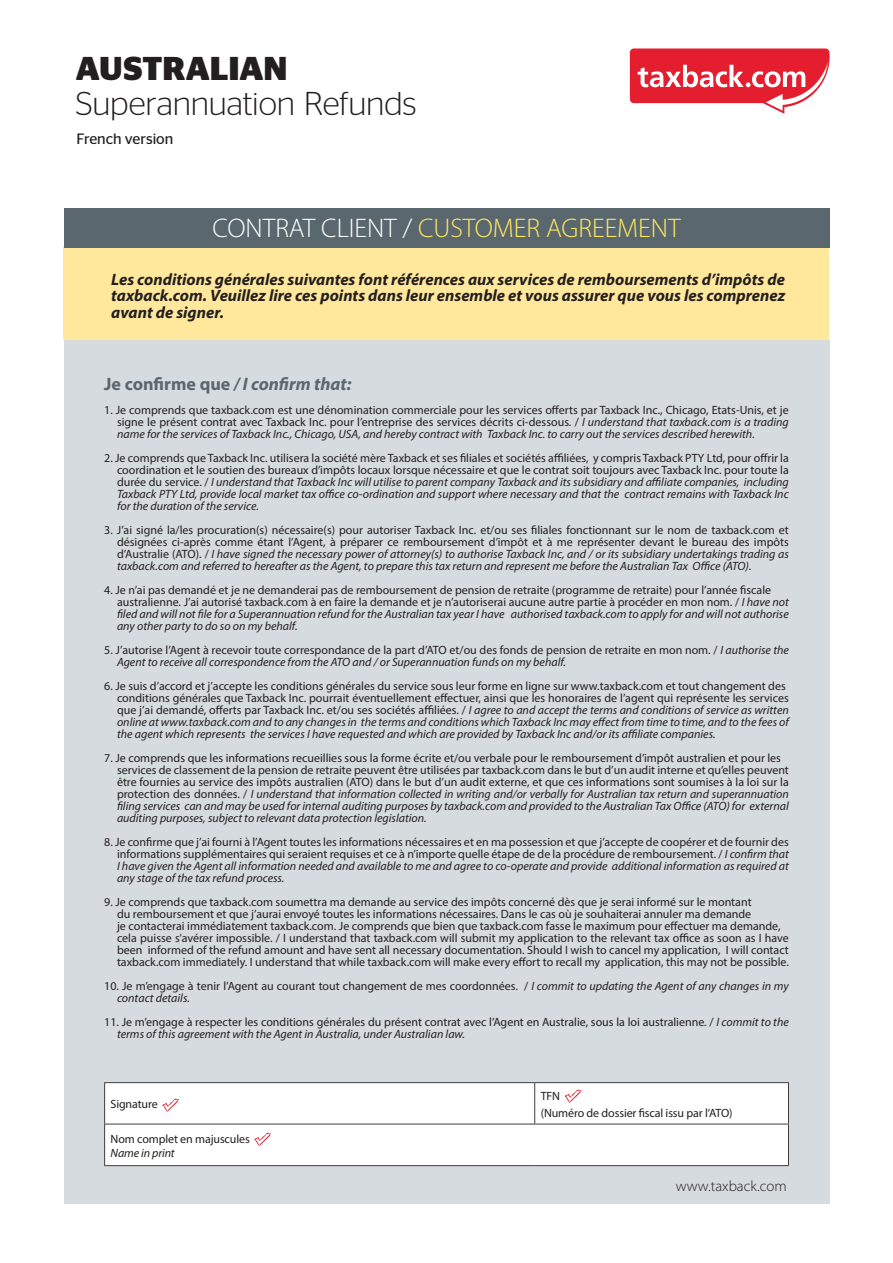
<style>
.page{position:relative;width:893px;height:1263px;background:#fff}
.page>*{position:absolute;margin:0;border:0;box-sizing:border-box;transform-origin:0 0}
.t1{font:300 33px "Stag Sans";letter-spacing:-.005em;color:#231f20}
.t2{font:700 33px "Stag Sans";letter-spacing:-.005em;color:#231f20}
.t3{font:300 27px "Myriad Pro";color:#ffe95f}
.t4{font:italic 700 18px "Myriad Pro";color:#5a676e}
.t5{font:italic 700 16.5px/16.5px "Myriad Pro";color:#231f20;text-align:justify}
.t6{font:300 15px "Myriad Pro";color:#231f20}
.t7{font:15px "Stag Sans";color:#231f20}
.t8{font:12px/12px "Myriad Pro";color:#231f20}
.t9{font:italic 12px "Myriad Pro";letter-spacing:-.01em;color:#231f20}
.s1{color:#fff}
.s2{font-style:normal}
.s3{font-style:italic}
</style>
<div class="page">
<svg style="left:630px;top:49px;width:200px;height:65px"></svg>
<div style="left:64px;top:247px;width:765px;height:93px;background:#ffe79c"></div>
<div style="left:64px;top:340px;width:765px;height:863px;background:#d6dbe0"></div>
<div style="left:64px;top:208px;width:765px;height:40px;background:#5a676e"></div>
<div style="left:105px;top:1124px;width:683px;height:41px;background:#fff"></div>
<hr style="left:104px;top:1082px;width:431px;height:1px;background:#3e3e3f">
<hr style="left:104px;top:1083px;width:1px;height:41px;background:#3e3e3f">
<hr style="left:535px;top:1082px;width:254px;height:1px;background:#3e3e3f">
<hr style="left:788px;top:1083px;width:1px;height:41px;background:#3e3e3f">
<hr style="left:104px;top:1124px;width:431px;height:1px;background:#3e3e3f">
<hr style="left:104px;top:1124px;width:1px;height:41px;background:#3e3e3f">
<hr style="left:535px;top:1124px;width:254px;height:1px;background:#3e3e3f">
<hr style="left:788px;top:1124px;width:1px;height:41px;background:#3e3e3f">
<hr style="left:104px;top:1165px;width:431px;height:1px;background:#3e3e3f">
<hr style="left:535px;top:1165px;width:254px;height:1px;background:#3e3e3f">
<div style="left:105px;top:1083px;width:683px;height:41px;background:#fff"></div>
<svg style="left:254px;top:1132px;width:17px;height:14px"></svg>
<h1 class="t2" style="left:76px;top:50px;width:213px">AUSTRALIAN</h1>
<h1 class="t1" style="left:76px;top:85px;width:342px">Superannuation Refunds</h1>
<p class="t7" style="left:77px;top:130px;width:98px">French version</p>
<h2 class="t3" style="left:212px;top:213px;width:470px"><span class="s1">CONTRAT CLIENT /</span> CUSTOMER AGREEMENT</h2>
<h3 class="t5" style="left:111px;top:270px;width:675px">Les conditions générales suivantes font références aux services de remboursements d’impôts de taxback.com. Veuillez lire ces points dans leur ensemble et vous assurer que vous les comprenez avant de signer.</h3>
<h3 class="t4" style="left:104px;top:372px;width:249px"><span class="s2">Je confirme que</span> / I confirm that:</h3>
<p class="t8" style="left:117px;top:404px;width:673px;text-align:justify;text-indent:-13px">1. Je comprends que taxback.com est une dénomination commerciale pour les services offerts par Taxback Inc., Chicago, Etats-Unis, et je signe le présent contrat avec Taxback Inc. pour l’entreprise des services décrits ci-dessous. / <span class="s3">I understand that taxback.com is a trading name for the services of Taxback Inc., Chicago, USA, and hereby contract with Taxback Inc. to carry out the services described herewith.</span></p>
<p class="t8" style="left:117px;top:452px;width:673px;text-align:justify;text-indent:-13px">2. Je comprends que Taxback Inc. utilisera la société mère Taxback et ses filiales et sociétés affiliées, y compris Taxback PTY Ltd, pour offrir la coordination et le soutien des bureaux d’impôts locaux lorsque nécessaire et que le contrat soit toujours avec Taxback Inc. pour toute la durée du service. / <span class="s3">I understand that Taxback Inc will utilise to parent company Taxback and its subsidiary and affiliate companies, including Taxback PTY Ltd, provide local market tax office co-ordination and support where necessary and that the contract remains with Taxback Inc for the duration of the service.</span></p>
<p class="t8" style="left:117px;top:524px;width:673px;text-align:justify;text-indent:-13px">3. J’ai signé la/les procuration(s) nécessaire(s) pour autoriser Taxback Inc. et/ou ses filiales fonctionnant sur le nom de taxback.com et désignées ci-après comme étant l’Agent, à préparer ce remboursement d’impôt et à me représenter devant le bureau des impôts d’Australie (ATO). / <span class="s3">I have signed the necessary power of attorney(s) to authorise Taxback Inc, and / or its subsidiary undertakings trading as taxback.com and referred to hereafter as the Agent, to prepare this tax return and represent me before the Australian Tax Office (ATO).</span></p>
<p class="t8" style="left:117px;top:584px;width:673px;text-indent:-13px">4. Je n’ai pas demandé et je ne demanderai pas de remboursement de pension de retraite (programme de retraite) pour l’année fiscale australienne. J’ai autorisé taxback.com à en faire la demande et je n’autoriserai aucune autre partie à procéder en mon nom. / <span class="s3">I have not filed and will not file for a Superannuation refund for the Australian tax year I have authorised taxback.com to apply for and will not authorise any other party to do so on my behalf.</span></p>
<p class="t8" style="left:117px;top:644px;width:673px;text-indent:-13px">5. J’autorise l’Agent à recevoir toute correspondance de la part d’ATO et/ou des fonds de pension de retraite en mon nom. / <span class="s3">I authorise the<br>Agent to receive all correspondence from the ATO and / or Superannuation funds on my behalf.</span></p>
<p class="t8" style="left:117px;top:680px;width:673px;text-indent:-13px">6. Je suis d’accord et j’accepte les conditions générales du service sous leur forme en ligne sur www.taxback.com et tout changement des conditions générales que Taxback Inc. pourrait éventuellement effectuer, ainsi que les honoraires de l’agent qui représente les services que j’ai demandé, offerts par Taxback Inc. et/ou ses sociétés affiliées. / <span class="s3">I agree to and accept the terms and conditions of service as written online at www.taxback.com and to any changes in the terms and conditions which Taxback Inc may effect from time to time, and to the fees of the agent which represents the services I have requested and which are provided by Taxback Inc and/or its affiliate companies.</span></p>
<p class="t8" style="left:117px;top:752px;width:673px;text-indent:-13px">7. Je comprends que les informations recueillies sous la forme écrite et/ou verbale pour le remboursement d’impôt australien et pour les services de classement de la pension de retraite peuvent être utilisées par taxback.com dans le but d’un audit interne et qu’elles peuvent être fournies au service des impôts australien (ATO) dans le but d’un audit externe, et que ces informations sont soumises à la loi sur la protection des données. / <span class="s3">I understand that information collected in writing and/or verbally for Australian tax return and superannuation filing services can and may be used for internal auditing purposes by taxback.com and provided to the Australian Tax Office (ATO) for external auditing purposes, subject to relevant data protection legislation.</span></p>
<p class="t8" style="left:117px;top:836px;width:673px;text-align:justify;text-indent:-13px">8. Je confirme que j’ai fourni à l’Agent toutes les informations nécessaires et en ma possession et que j’accepte de coopérer et de fournir des informations supplémentaires qui seraient requises et ce à n’importe quelle étape de de la procédure de remboursement. / <span class="s3">I confirm that I have given the Agent all information needed and available to me and agree to co-operate and provide additional information as required at any stage of the tax refund process.</span></p>
<p class="t8" style="left:117px;top:896px;width:673px;text-indent:-13px">9. Je comprends que taxback.com soumettra ma demande au service des impôts concerné dès que je serai informé sur le montant<br>du remboursement et que j’aurai envoyé toutes les informations nécessaires. Dans le cas où je souhaiterai annuler ma demande<br>je contacterai immédiatement taxback.com. Je comprends que bien que taxback.com fasse le maximum pour effectuer ma demande, cela puisse s’avérer impossible. / I understand that taxback.com will submit my application to the relevant tax office as soon as I have been informed of the refund amount and have sent all necessary documentation. Should I wish to cancel my application, I will contact taxback.com immediately. I understand that while taxback.com will make every effort to recall my application, this may not be possible.</p>
<p class="t8" style="left:117px;top:980px;width:673px;text-indent:-13px">10. Je m’engage à tenir l’Agent au courant tout changement de mes coordonnées. / <span class="s3">I commit to updating the Agent of any changes in my contact details.</span></p>
<p class="t8" style="left:117px;top:1016px;width:673px;text-indent:-13px">11. Je m’engage à respecter les conditions générales du présent contrat avec l’Agent en Australie, sous la loi australienne. / <span class="s3">I commit to the terms of this agreement with the Agent in Australia, under Australian law.</span></p>
<p class="t8" style="left:111px;top:1098px;width:49px">Signature</p>
<p class="t8" style="left:541px;top:1088px;width:193px;line-height:16.8px">TFN<br>(Numéro de dossier fiscal issu par l’ATO)</p>
<p class="t8" style="left:111px;top:1132px;width:141px">Nom complet en majuscules</p>
<p class="t9" style="left:111px;top:1145px;width:66px">Name in print</p>
<p class="t6" style="left:676px;top:1178px;width:112px">www.taxback.com</p>
</div>
